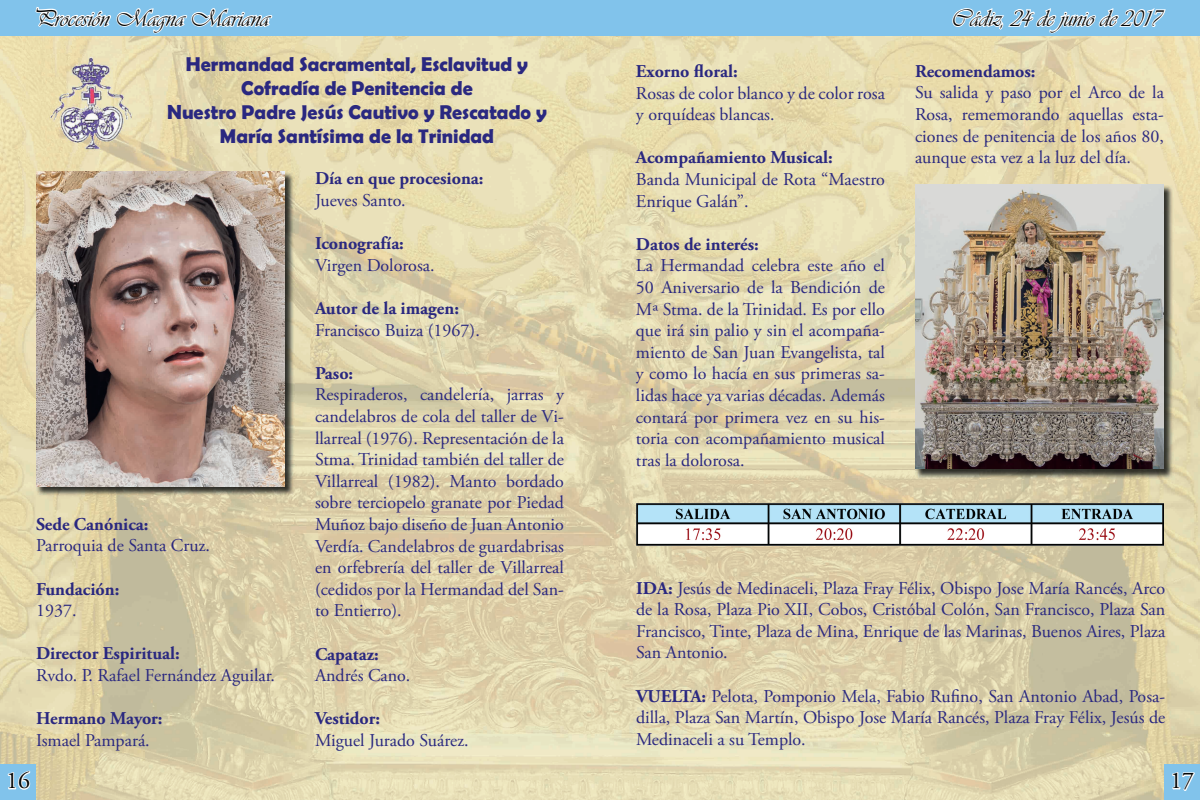
<style>
.page{position:relative;width:1200px;height:800px;background:#fff}
.page>*{position:absolute;margin:0;border:0;box-sizing:border-box;transform-origin:0 0}
.t1{font:24px "Vivaldi";color:#030505}
.t2{font:24px "Adobe Garamond Pro";color:#030505}
.t3{font:700 20px/24px "Berlin Sans FB Demi";color:#2a2880;text-align:center}
.t4{font:18px/21.6px "Adobe Garamond Pro";color:#2a2880;text-align:justify}
.t5{font:700 18px "Adobe Garamond Pro";color:#2a2880}
.s1{font-weight:700}
</style>
<div class="page">
<img style="left:0;top:36px;width:1200px;height:764px">
<img style="left:0;top:764px;width:36px;height:36px">
<img style="left:1164px;top:764px;width:36px;height:36px">
<svg style="left:7px;top:770px;width:24px;height:21px"></svg>
<svg style="left:1171px;top:771px;width:25px;height:21px"></svg>
<svg style="left:34px;top:2px;width:241px;height:57px"></svg>
<svg style="left:949px;top:5px;width:218px;height:42px"></svg>
<img style="left:47px;top:55px;width:89px;height:97px">
<img style="left:36px;top:172px;width:258px;height:324px">
<img style="left:36px;top:172px;width:249px;height:315px">
<img style="left:915px;top:185px;width:258px;height:294px">
<img style="left:915px;top:185px;width:249px;height:284px">
<img style="left:636px;top:504px;width:528px;height:41px">
<h1 class="t1" style="left:32px;top:4px;width:238px">Procesión Magna Mariana</h1>
<h1 class="t1" style="left:952px;top:4px;width:211px">Cádiz, 24 de junio de 2017</h1>
<p class="t3" style="left:167px;top:52px;width:381px">Hermandad Sacramental, Esclavitud y Cofradía de Penitencia de<br>Nuestro Padre Jesús Cautivo y Rescatado y María Santísima de la Trinidad</p>
<p class="t5" style="left:915px;top:61px;width:122px">Recomendamos:</p>
<p class="t4" style="left:915px;top:82px;width:251px">Su salida y paso por el Arco de la Rosa, rememorando aquellas esta&shy;ciones de penitencia de los años 80, aunque esta vez a la luz del día.</p>
<p class="t5" style="left:636px;top:61px;width:103px">Exorno floral:</p>
<p class="t4" style="left:636px;top:83px;width:251px">Rosas de color blanco y de color rosa y orquídeas blancas.</p>
<p class="t5" style="left:636px;top:147px;width:198px">Acompañamiento Musical:</p>
<p class="t4" style="left:636px;top:169px;width:250px">Banda Municipal de Rota “Maestro<br>Enrique Galán”.</p>
<p class="t5" style="left:636px;top:234px;width:124px">Datos de interés:</p>
<p class="t4" style="left:636px;top:255px;width:251px">La Hermandad celebra este año el 50 Aniversario de la Bendición de Mª Stma. de la Trinidad. Es por ello que irá sin palio y sin el acompaña&shy;miento de San Juan Evangelista, tal y como lo hacía en sus primeras sa&shy;lidas hace ya varias décadas. Además contará por primera vez en su his&shy;toria con acompañamiento musical tras la dolorosa.</p>
<p class="t5" style="left:315px;top:168px;width:170px">Día en que procesiona:</p>
<p class="t4" style="left:315px;top:190px;width:92px">Jueves Santo.</p>
<p class="t5" style="left:315px;top:233px;width:90px">Iconografía:</p>
<p class="t4" style="left:315px;top:255px;width:121px">Virgen Dolorosa.</p>
<p class="t5" style="left:315px;top:298px;width:146px">Autor de la imagen:</p>
<p class="t4" style="left:315px;top:320px;width:166px">Francisco Buiza (1967).</p>
<p class="t5" style="left:315px;top:363px;width:40px">Paso:</p>
<p class="t4" style="left:315px;top:385px;width:251px">Respiraderos, candelería, jarras y candelabros de cola del taller de Vi&shy;llarreal (1976). Representación de la Stma. Trinidad también del taller de Villarreal (1982). Manto bordado sobre terciopelo granate por Piedad Muñoz bajo diseño de Juan Antonio Verdía. Candelabros de guardabrisas en orfebrería del taller de Villarreal (cedidos por la Hermandad del San&shy;to Entierro).</p>
<p class="t5" style="left:315px;top:643px;width:65px">Capataz:</p>
<p class="t4" style="left:315px;top:665px;width:97px">Andrés Cano.</p>
<p class="t5" style="left:315px;top:708px;width:67px">Vestidor:</p>
<p class="t4" style="left:315px;top:730px;width:155px">Miguel Jurado Suárez.</p>
<p class="t5" style="left:36px;top:514px;width:114px">Sede Canónica:</p>
<p class="t4" style="left:36px;top:536px;width:175px">Parroquia de Santa Cruz.</p>
<p class="t5" style="left:36px;top:578px;width:85px">Fundación:</p>
<p class="t4" style="left:36px;top:600px;width:42px">1937.</p>
<p class="t5" style="left:36px;top:643px;width:145px">Director Espiritual:</p>
<p class="t4" style="left:36px;top:665px;width:241px">Rvdo. P. Rafael Fernández Aguilar.</p>
<p class="t5" style="left:36px;top:708px;width:128px">Hermano Mayor:</p>
<p class="t4" style="left:36px;top:730px;width:115px">Ismael Pampará.</p>
<p class="t4" style="left:636px;top:578px;width:531px"><span class="s1">IDA:</span> Jesús de Medinaceli, Plaza Fray Félix, Obispo Jose María Rancés, Arco de la Rosa, Plaza Pio XII, Cobos, Cristóbal Colón, San Francisco, Plaza San Francisco, Tinte, Plaza de Mina, Enrique de las Marinas, Buenos Aires, Plaza San Antonio.</p>
<p class="t4" style="left:636px;top:686px;width:531px"><span class="s1">VUELTA:</span> Pelota, Pomponio Mela, Fabio Rufino, San Antonio Abad, Posa&shy;dilla, Plaza San Martín, Obispo Jose María Rancés, Plaza Fray Félix, Jesús de Medinaceli a su Templo.</p>
<h1 class="t2" style="left:6px;top:766px;width:25px">16</h1>
<h1 class="t2" style="left:1170px;top:766px;width:25px">17</h1>
</div>
